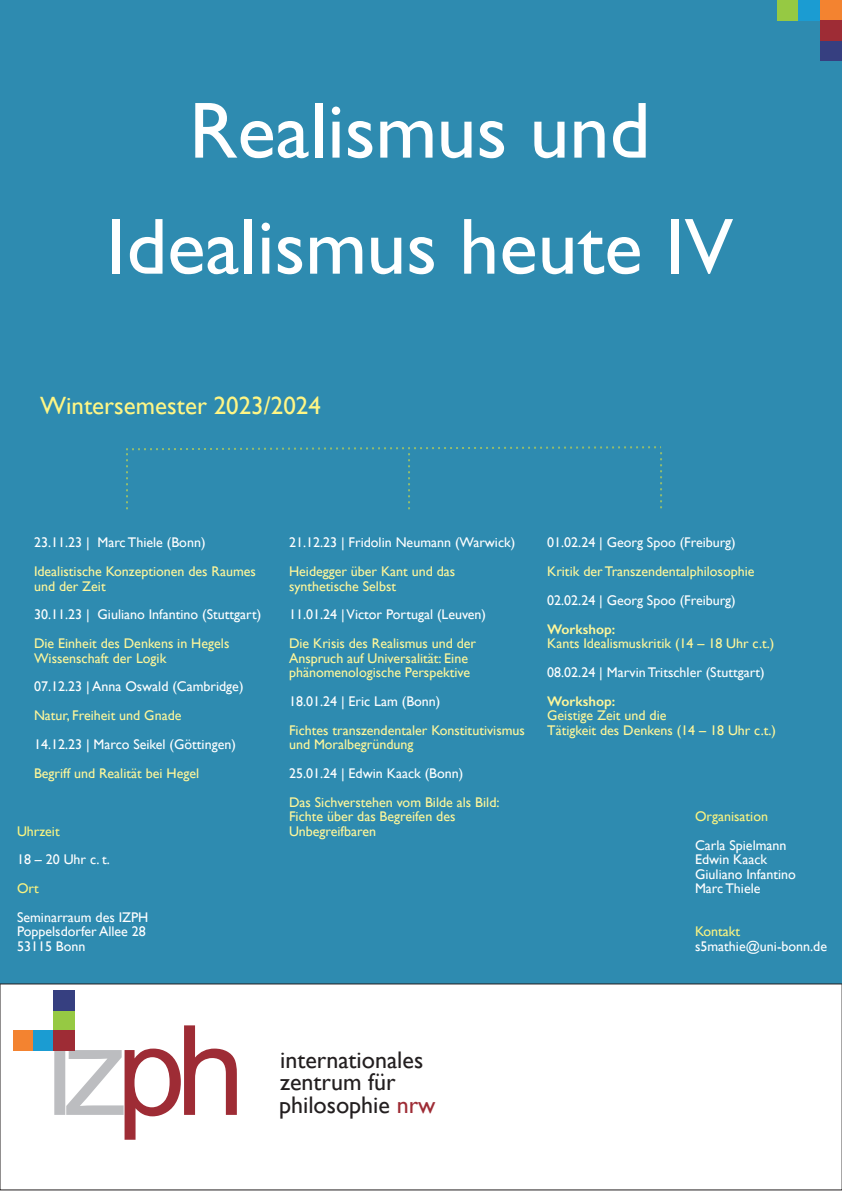
<style>
.page{position:relative;width:842px;height:1191px;background:#fff}
.page>*{position:absolute;margin:0;border:0;box-sizing:border-box;transform-origin:0 0}
.t1{font:125px "Arial";color:#bcbdc0}
.t2{font:80px/116px "Gill Sans";color:#fff;text-align:center}
.t3{font:25px "Gill Sans";color:#fff685}
.t4{font:24px/22.5px "Gill Sans";color:#231f20}
.t5{font:14px/14.4px "Gill Sans";color:#fff79a}
.t6{font:14px/14.4px "Gill Sans";color:#fff}
.t7{font:14px "Gill Sans";color:#faf481}
.t8{font:600 14px "Gill Sans";color:#fff79a}
.s1{color:#9e2c35}
</style>
<div class="page">
<div style="left:0;top:0;width:842px;height:984px;background:#2e8bb0"></div>
<div style="left:820px;top:0;width:22px;height:20px;background:#f38330"></div>
<div style="left:777px;top:0;width:22px;height:20px;background:#96c943"></div>
<div style="left:820px;top:40px;width:22px;height:20px;background:#363f80"></div>
<div style="left:820px;top:20px;width:22px;height:20px;background:#9e2c35"></div>
<div style="left:798px;top:0;width:22px;height:20px;background:#1b9cd2"></div>
<div style="left:13px;top:1030px;width:22px;height:20px;background:#f38330"></div>
<div style="left:33px;top:1030px;width:22px;height:20px;background:#1b9cd2"></div>
<div style="left:53px;top:1010px;width:22px;height:20px;background:#96c943"></div>
<div style="left:53px;top:1030px;width:22px;height:20px;background:#9e2c35"></div>
<div style="left:53px;top:990px;width:22px;height:20px;background:#363f80"></div>
<div style="left:124px;top:445px;width:539px;height:64px;background:#2e8bb0"></div>
<h2 class="t2" style="left:106px;top:72px;width:628px">Realismus und<br>Idealismus heute IV</h2>
<h3 class="t3" style="left:40px;top:391px;width:282px">Wintersemester 2023/2024</h3>
<p class="t6" style="left:34px;top:535px;width:173px">23.11.23 | Marc Thiele (Bonn)</p>
<p class="t5" style="left:34px;top:564px;width:223px">Idealistische Konzeptionen des Raumes und der Zeit</p>
<p class="t6" style="left:34px;top:607px;width:229px">30.11.23 | Giuliano Infantino (Stuttgart)</p>
<p class="t5" style="left:34px;top:636px;width:197px">Die Einheit des Denkens in Hegels<br>Wissenschaft der Logik</p>
<p class="t6" style="left:34px;top:679px;width:211px">07.12.23 | Anna Oswald (Cambridge)</p>
<p class="t5" style="left:34px;top:708px;width:149px">Natur, Freiheit und Gnade</p>
<p class="t6" style="left:34px;top:737px;width:203px">14.12.23 | Marco Seikel (Göttingen)</p>
<p class="t5" style="left:34px;top:766px;width:167px">Begriff und Realität bei Hegel</p>
<p class="t7" style="left:17px;top:822px;width:44px">Uhrzeit</p>
<p class="t6" style="left:17px;top:852px;width:94px">18 – 20 Uhr c. t.</p>
<p class="t7" style="left:17px;top:880px;width:23px">Ort</p>
<p class="t6" style="left:17px;top:910px;width:133px">Seminarraum des IZPH<br>Poppelsdorfer Allee 28<br>53115 Bonn</p>
<p class="t6" style="left:289px;top:535px;width:228px">21.12.23 | Fridolin Neumann (Warwick)</p>
<p class="t5" style="left:289px;top:564px;width:168px">Heidegger über Kant und das synthetische Selbst</p>
<p class="t6" style="left:289px;top:607px;width:199px">11.01.24 |Victor Portugal (Leuven)</p>
<p class="t5" style="left:289px;top:636px;width:189px">Die Krisis des Realismus und der<br>Anspruch auf Universalität: Eine phänomenologische Perspektive</p>
<p class="t6" style="left:289px;top:694px;width:153px">18.01.24 | Eric Lam (Bonn)</p>
<p class="t5" style="left:289px;top:722px;width:237px">Fichtes transzendentaler Konstitutivismus und Moralbegründung</p>
<p class="t6" style="left:289px;top:766px;width:176px">25.01.24 | Edwin Kaack (Bonn)</p>
<p class="t5" style="left:289px;top:794px;width:212px">Das Sichverstehen vom Bilde als Bild:<br>Fichte über das Begreifen des<br>Unbegreifbaren</p>
<p class="t6" style="left:547px;top:535px;width:190px">01.02.24 | Georg Spoo (Freiburg)</p>
<p class="t5" style="left:547px;top:564px;width:209px">Kritik der Transzendentalphilosophie</p>
<p class="t6" style="left:547px;top:593px;width:190px">02.02.24 | Georg Spoo (Freiburg)</p>
<p class="t8" style="left:547px;top:620px;width:70px">Workshop:</p>
<p class="t5" style="left:547px;top:636px;width:229px">Kants Idealismuskritik (14 – 18 Uhr c.t.)</p>
<p class="t6" style="left:547px;top:665px;width:219px">08.02.24 | Marvin Tritschler (Stuttgart)</p>
<p class="t8" style="left:547px;top:692px;width:70px">Workshop:</p>
<p class="t5" style="left:547px;top:708px;width:230px">Geistige Zeit und die<br>Tätigkeit des Denkens (14 – 18 Uhr c.t.)</p>
<p class="t7" style="left:695px;top:808px;width:74px">Organisation</p>
<p class="t6" style="left:695px;top:838px;width:102px">Carla Spielmann<br>Edwin Kaack<br>Giuliano Infantino<br>Marc Thiele</p>
<p class="t7" style="left:695px;top:923px;width:47px">Kontakt</p>
<p class="t6" style="left:695px;top:939px;width:134px">s5mathie@uni-bonn.de</p>
<h1 class="t1" style="left:46px;top:1001px;width:201px">iz<span class="s1">ph</span></h1>
<h3 class="t4" style="left:279px;top:1048px;width:158px">internationales zentrum für philosophie <span class="s1">nrw</span></h3>
</div>
